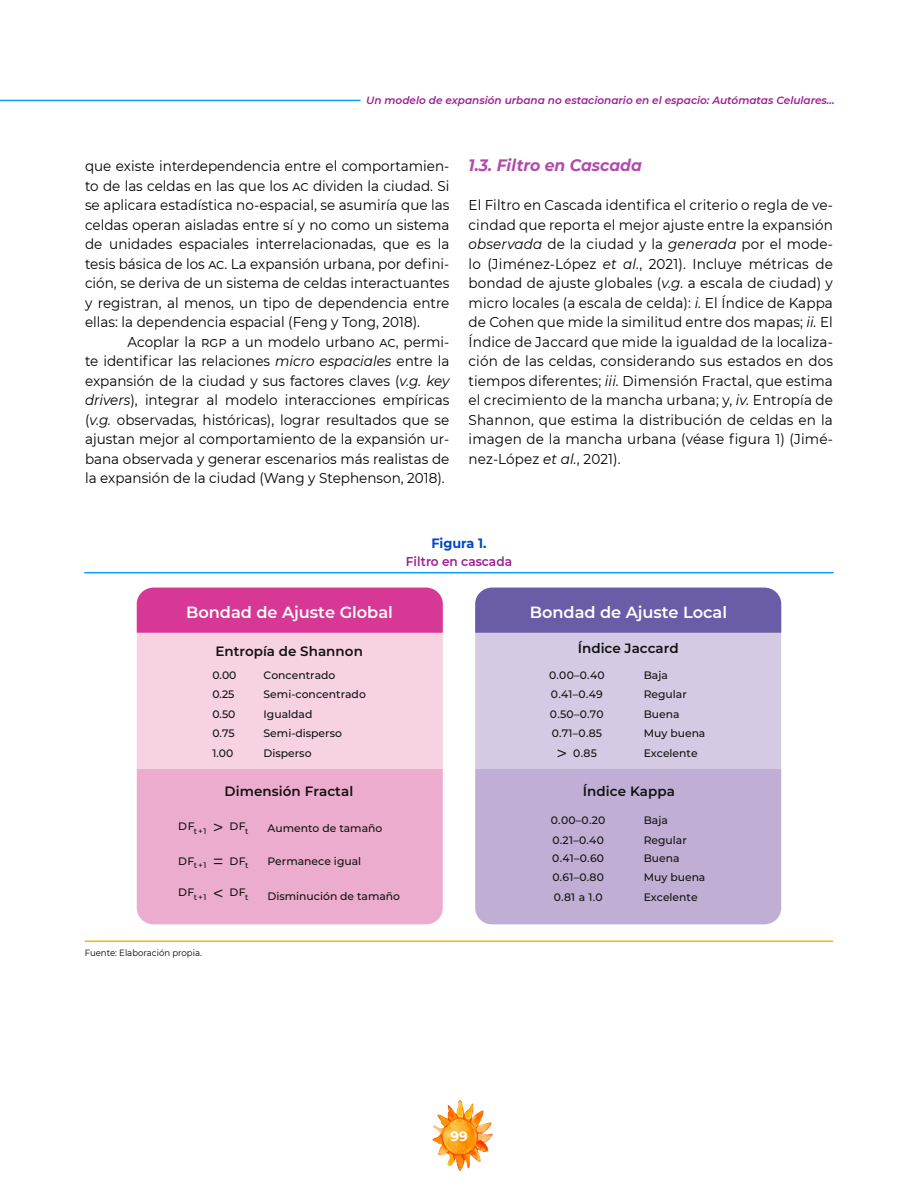
<style>
.page{position:relative;width:918px;height:1188px;background:#fff}
.page>*{position:absolute;margin:0;border:0;box-sizing:border-box;transform-origin:0 0}
.t1{font:18.9px "Montserrat";color:#111211}
.subtema{font:italic 700 16.5px "Montserrat";color:#b14aab;scale:.95 1}
.t2{font:600 16.2px "Montserrat";color:#fff}
.body_san{font:14.25px/19.5px "Montserrat";color:#000;text-align:justify;scale:.95 1}
.body{font:14.25px/19.5px "Montserrat";letter-spacing:.01em;color:#000;text-align:justify;scale:.95 1}
.t3{font:600 13.5px "Montserrat";letter-spacing:.005em;color:#111211}
.Titulo_Grafica_V2{font:700 13.5px "Montserrat";color:#0047c7;scale:.95 1}
.t4{font:700 13.5px "Montserrat";color:#fff}
.Titulo_Grafica_V2-2{font:600 12.75px "Montserrat";color:#9d1d96;scale:.95 1}
.t5{font:500 10.8px "Montserrat";color:#111211}
.t6{font:italic 600 10.5px "Montserrat";color:#9d1d96}
.fuente{font:9px "Montserrat";color:#000;scale:.95 1}
.t7{font:500 8.1px "Montserrat";color:#111211}
.s1{font-style:italic}
.s2{font-weight:400;font-size:18.9px}
</style>
<div class="page">
<img style="left:432px;top:1100px;width:61px;height:71px">
<hr style="left:0;top:100px;width:361px;height:1px;background:#079dfa">
<div style="left:137px;top:769px;width:306px;height:155px;background:#ecacce"></div>
<div style="left:137px;top:633px;width:306px;height:136px;background:#f6d2e3"></div>
<div style="left:475px;top:769px;width:306px;height:155px;background:#c0aed4"></div>
<div style="left:475px;top:633px;width:306px;height:136px;background:#d5cae3"></div>
<div style="left:137px;top:588px;width:306px;height:45px;background:#d73795"></div>
<div style="left:475px;top:588px;width:306px;height:45px;background:#6b5ca7"></div>
<hr style="left:84px;top:572px;width:750px;height:1px;background:#079dfa">
<hr style="left:85px;top:941px;width:748px;height:1px;background:#feb300">
<p class="t6" style="left:366px;top:93px;width:470px">Un modelo de expansión urbana no estacionario en el espacio: Autómatas Celulares...</p>
<p class="body_san" style="left:85px;top:156px;width:385px">que existe interdependencia entre el comportamien&shy;to de las celdas en las que los AC dividen la ciudad. Si se aplicara estadística no-espacial, se asumiría que las celdas operan aisladas entre sí y no como un sistema de unidades espaciales interrelacionadas, que es la tesis básica de los AC. La expansión urbana, por defini&shy;ción, se deriva de un sistema de celdas interactuantes y registran, al menos, un tipo de dependencia entre ellas: la dependencia espacial (Feng y Tong, 2018).</p>
<p class="body_san" style="left:85px;top:331px;width:385px;text-indent:43px">Acoplar la RGP a un modelo urbano AC, permi&shy;te identificar las relaciones <span class="s1">micro espaciales</span> entre la expansión de la ciudad y sus factores claves (<span class="s1">v.g. key drivers</span>), integrar al modelo interacciones empíricas (<span class="s1">v.g.</span> observadas, históricas), lograr resultados que se ajustan mejor al comportamiento de la expansión ur&shy;bana observada y generar escenarios más realistas de la expansión de la ciudad (Wang y Stephenson, 2018).</p>
<p class="subtema" style="left:469px;top:153px;width:184px">1.3. Filtro en Cascada</p>
<p class="body" style="left:469px;top:195px;width:385px">El Filtro en Cascada identifica el criterio o regla de ve&shy;cindad que reporta el mejor ajuste entre la expansión <span class="s1">observada</span> de la ciudad y la <span class="s1">generada</span> por el mode&shy;lo (Jiménez-López <span class="s1">et al.</span>, 2021). Incluye métricas de bondad de ajuste globales (<span class="s1">v.g.</span> a escala de ciudad) y micro locales (a escala de celda): <span class="s1">i.</span> El Índice de Kappa de Cohen que mide la similitud entre dos mapas; <span class="s1">ii.</span> El Índice de Jaccard que mide la igualdad de la localiza&shy;ción de las celdas, considerando sus estados en dos tiempos diferentes; <span class="s1">iii.</span> Dimensión Fractal, que estima el crecimiento de la mancha urbana; y, <span class="s1">iv.</span> Entropía de Shannon, que estima la distribución de celdas en la imagen de la mancha urbana (véase figura 1) (Jimé&shy;nez-López <span class="s1">et al.</span>, 2021).</p>
<p class="Titulo_Grafica_V2" style="left:431px;top:533px;width:59px">Figura 1.</p>
<p class="Titulo_Grafica_V2-2" style="left:406px;top:552px;width:113px">Filtro en cascada</p>
<p class="t2" style="left:186px;top:601px;width:208px">Bondad de Ajuste Global</p>
<p class="t3" style="left:215px;top:642px;width:149px">Entropía de Shannon</p>
<p class="t5" style="left:212px;top:668px;width:26px">0.00</p>
<p class="t5" style="left:264px;top:668px;width:73px">Concentrado</p>
<p class="t5" style="left:212px;top:687px;width:23px">0.25</p>
<p class="t5" style="left:264px;top:687px;width:104px">Semi-concentrado</p>
<p class="t5" style="left:212px;top:707px;width:25px">0.50</p>
<p class="t5" style="left:264px;top:707px;width:50px">Igualdad</p>
<p class="t5" style="left:212px;top:725px;width:24px">0.75</p>
<p class="t5" style="left:264px;top:725px;width:80px">Semi-disperso</p>
<p class="t5" style="left:212px;top:745px;width:22px">1.00</p>
<p class="t5" style="left:264px;top:745px;width:49px">Disperso</p>
<p class="t3" style="left:225px;top:782px;width:130px">Dimensión Fractal</p>
<p class="t5" style="left:268px;top:821px;width:116px">Aumento de tamaño</p>
<p class="t5" style="left:268px;top:854px;width:95px">Permanece igual</p>
<p class="t5" style="left:268px;top:888px;width:134px">Disminución de tamaño</p>
<p class="t7" style="left:178px;top:825px;width:30px"><sup>DF</sup>t+1</p>
<p class="t5" style="left:229px;top:819px;width:18px">DF</p>
<p class="t1" style="left:213px;top:814px;width:12px">&gt;</p>
<p class="t7" style="left:245px;top:825px;width:5px">t</p>
<p class="t7" style="left:178px;top:860px;width:30px"><sup>DF</sup>t+1</p>
<p class="t5" style="left:229px;top:853px;width:18px">DF</p>
<p class="t1" style="left:213px;top:848px;width:12px">=</p>
<p class="t7" style="left:245px;top:860px;width:5px">t</p>
<p class="t7" style="left:178px;top:891px;width:30px"><sup>DF</sup>t+1</p>
<p class="t5" style="left:229px;top:885px;width:18px">DF</p>
<p class="t1" style="left:213px;top:880px;width:12px">&lt;</p>
<p class="t7" style="left:245px;top:891px;width:5px">t</p>
<p class="fuente" style="left:85px;top:947px;width:125px">Fuente: Elaboración propia.</p>
<p class="t2" style="left:530px;top:601px;width:199px">Bondad de Ajuste Local</p>
<p class="t3" style="left:578px;top:638px;width:102px">Índice Jaccard</p>
<p class="t5" style="left:549px;top:668px;width:57px">0.00–0.40</p>
<p class="t5" style="left:644px;top:668px;width:26px">Baja</p>
<p class="t5" style="left:551px;top:687px;width:53px">0.41–0.49</p>
<p class="t5" style="left:644px;top:687px;width:45px">Regular</p>
<p class="t5" style="left:550px;top:707px;width:55px">0.50–0.70</p>
<p class="t5" style="left:644px;top:707px;width:38px">Buena</p>
<p class="t5" style="left:552px;top:725px;width:52px">0.71–0.85</p>
<p class="t5" style="left:644px;top:725px;width:63px">Muy buena</p>
<p class="t5" style="left:556px;top:746px;width:42px"><span class="s2">&gt;</span> 0.85</p>
<p class="t5" style="left:644px;top:745px;width:56px">Excelente</p>
<p class="t3" style="left:583px;top:782px;width:94px">Índice Kappa</p>
<p class="t5" style="left:551px;top:812px;width:56px">0.00–0.20</p>
<p class="t5" style="left:644px;top:812px;width:26px">Baja</p>
<p class="t5" style="left:552px;top:832px;width:53px">0.21–0.40</p>
<p class="t5" style="left:644px;top:832px;width:45px">Regular</p>
<p class="t5" style="left:552px;top:851px;width:53px">0.41–0.60</p>
<p class="t5" style="left:644px;top:851px;width:37px">Buena</p>
<p class="t5" style="left:552px;top:870px;width:53px">0.61–0.80</p>
<p class="t5" style="left:644px;top:870px;width:63px">Muy buena</p>
<p class="t5" style="left:554px;top:889px;width:50px">0.81 a 1.0</p>
<p class="t5" style="left:644px;top:889px;width:56px">Excelente</p>
<p class="t4" style="left:450px;top:1127px;width:19px">99</p>
</div>
